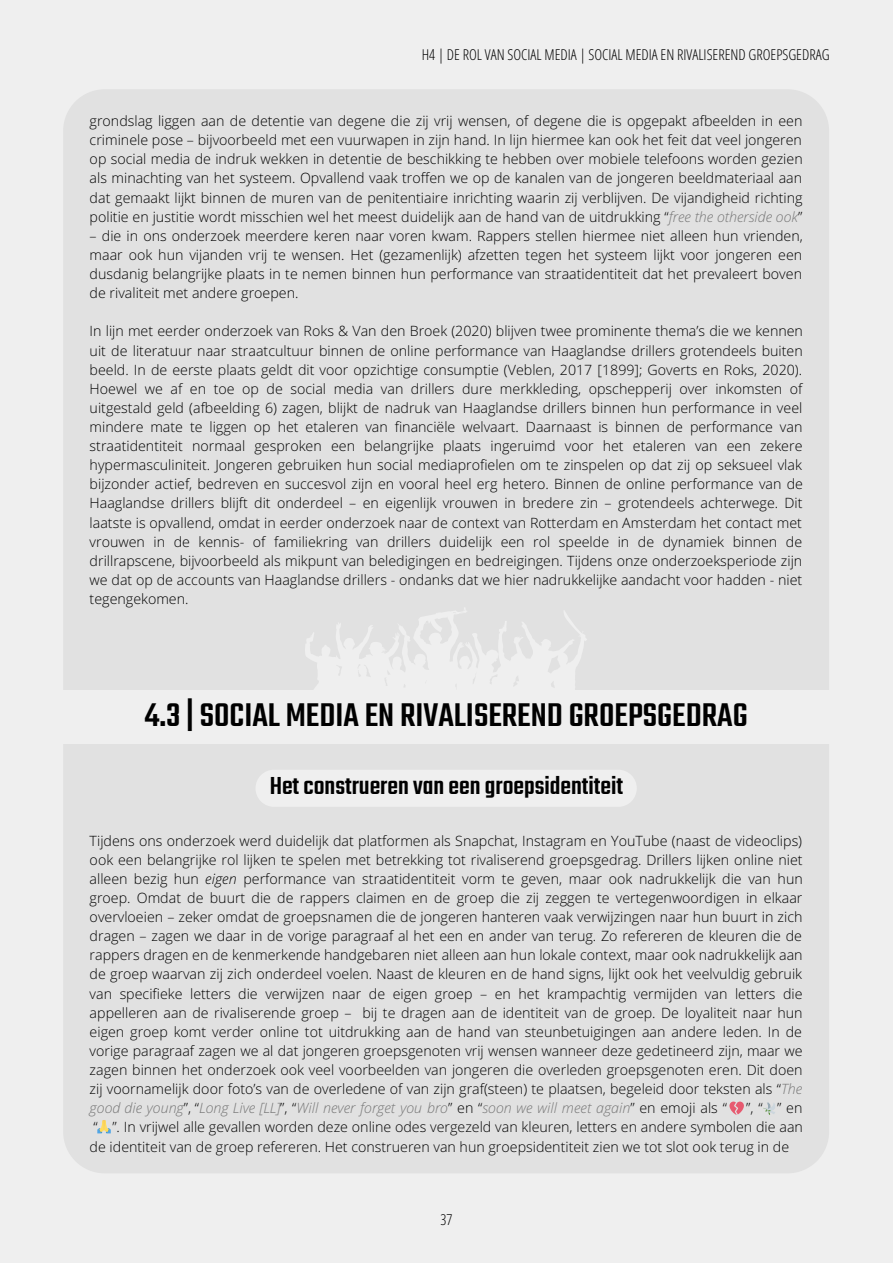
<style>
.page{position:relative;width:893px;height:1264px;background:#fff}
.page>*{position:absolute;margin:0;border:0;box-sizing:border-box;transform-origin:0 0}
.t1{font:500 36px "Teko";color:#000}
.t2{font:500 27px "Teko";color:#000}
.t3{font:300 15px "Open Sans Hebrew Condensed";color:#000}
.t4{font:300 14.25px/19px "Open Sans Hebrew";color:#000;text-align:justify}
.s1{font-style:italic;color:#767676}
.s2{font-style:italic}
</style>
<div class="page">
<div style="left:0;top:0;width:892px;height:1262px;background:#efefef"></div>
<div style="left:63px;top:89px;width:766px;height:1084px;background:#e1e1e1"></div>
<div style="left:0;top:690px;width:892px;height:54px;background:#efefef"></div>
<svg style="left:255px;top:769px;width:381px;height:37px"></svg>
<svg style="left:729px;top:1101px;width:14px;height:14px"></svg>
<svg style="left:763px;top:1101px;width:12px;height:13px"></svg>
<svg style="left:97px;top:1119px;width:14px;height:14px"></svg>
<svg style="left:305px;top:607px;width:282px;height:83px"></svg>
<p class="t3" style="left:422px;top:44px;width:409px">H4 | DE ROL VAN SOCIAL MEDIA | SOCIAL MEDIA EN RIVALISEREND GROEPSGEDRAG</p>
<p class="t4" style="left:90px;top:111px;width:714px">grondslag liggen aan de detentie van degene die zij vrij wensen, of degene die is opgepakt afbeelden in een criminele pose – bijvoorbeeld met een vuurwapen in zijn hand. In lijn hiermee kan ook het feit dat veel jongeren op social media de indruk wekken in detentie de beschikking te hebben over mobiele telefoons worden gezien als minachting van het systeem. Opvallend vaak troffen we op de kanalen van de jongeren beeldmateriaal aan dat gemaakt lijkt binnen de muren van de penitentiaire inrichting waarin zij verblijven. De vijandigheid richting politie en justitie wordt misschien wel het meest duidelijk aan de hand van de uitdrukking “<span class="s1">free the otherside ook</span>”</p>
<p class="t4" style="left:90px;top:226px;width:714px">– die in ons onderzoek meerdere keren naar voren kwam. Rappers stellen hiermee niet alleen hun vrienden, maar ook hun vijanden vrij te wensen. Het (gezamenlijk) afzetten tegen het systeem lijkt voor jongeren een dusdanig belangrijke plaats in te nemen binnen hun performance van straatidentiteit dat het prevaleert boven de rivaliteit met andere groepen.</p>
<p class="t4" style="left:90px;top:321px;width:714px">In lijn met eerder onderzoek van Roks &amp; Van den Broek (2020) blijven twee prominente thema’s die we kennen uit de literatuur naar straatcultuur binnen de online performance van Haaglandse drillers grotendeels buiten beeld. In de eerste plaats geldt dit voor opzichtige consumptie (Veblen, 2017 [1899]; Goverts en Roks, 2020).<br>Hoewel we af en toe op de social media van drillers dure merkkleding, opschepperij over inkomsten of uitgestald geld (afbeelding 6) zagen, blijkt de nadruk van Haaglandse drillers binnen hun performance in veel mindere mate te liggen op het etaleren van financiële welvaart. Daarnaast is binnen de performance van straatidentiteit normaal gesproken een belangrijke plaats ingeruimd voor het etaleren van een zekere hypermasculiniteit. Jongeren gebruiken hun social mediaprofielen om te zinspelen op dat zij op seksueel vlak bijzonder actief, bedreven en succesvol zijn en vooral heel erg hetero. Binnen de online performance van de Haaglandse drillers blijft dit onderdeel – en eigenlijk vrouwen in bredere zin – grotendeels achterwege. Dit laatste is opvallend, omdat in eerder onderzoek naar de context van Rotterdam en Amsterdam het contact met vrouwen in de kennis- of familiekring van drillers duidelijk een rol speelde in de dynamiek binnen de drillrapscene, bijvoorbeeld als mikpunt van beledigingen en bedreigingen. Tijdens onze onderzoeksperiode zijn we dat op de accounts van Haaglandse drillers - ondanks dat we hier nadrukkelijke aandacht voor hadden - niet tegengekomen.</p>
<h1 class="t1" style="left:145px;top:691px;width:604px">4.3 | SOCIAL MEDIA EN RIVALISEREND GROEPSGEDRAG</h1>
<h2 class="t2" style="left:270px;top:768px;width:355px">Het construeren van een groepsidentiteit</h2>
<p class="t4" style="left:90px;top:830px;width:714px">Tijdens ons onderzoek werd duidelijk dat platformen als Snapchat, Instagram en YouTube (naast de videoclips) ook een belangrijke rol lijken te spelen met betrekking tot rivaliserend groepsgedrag. Drillers lijken online niet alleen bezig hun <span class="s2">eigen</span> performance van straatidentiteit vorm te geven, maar ook nadrukkelijk die van hun groep. Omdat de buurt die de rappers claimen en de groep die zij zeggen te vertegenwoordigen in elkaar overvloeien – zeker omdat de groepsnamen die de jongeren hanteren vaak verwijzingen naar hun buurt in zich dragen – zagen we daar in de vorige paragraaf al het een en ander van terug. Zo refereren de kleuren die de rappers dragen en de kenmerkende handgebaren niet alleen aan hun lokale context, maar ook nadrukkelijk aan de groep waarvan zij zich onderdeel voelen. Naast de kleuren en de hand signs, lijkt ook het veelvuldig gebruik van specifieke letters die verwijzen naar de eigen groep – en het krampachtig vermijden van letters die appelleren aan de rivaliserende groep – bij te dragen aan de identiteit van de groep. De loyaliteit naar hun eigen groep komt verder online tot uitdrukking aan de hand van steunbetuigingen aan andere leden. In de vorige paragraaf zagen we al dat jongeren groepsgenoten vrij wensen wanneer deze gedetineerd zijn, maar we zagen binnen het onderzoek ook veel voorbeelden van jongeren die overleden groepsgenoten eren. Dit doen zij voornamelijk door foto’s van de overledene of van zijn graf(steen) te plaatsen, begeleid door teksten als “<span class="s1">The good die young</span>”, “<span class="s1">Long Live [LL]</span>”, “<span class="s1">Will never forget you bro</span>” en “<span class="s1">soon we will meet again</span>” en emoji als “</p>
<p class="t4" style="left:90px;top:1098px;width:714px;text-indent:656px">”,“ ”en “ ”. In vrijwel alle gevallen worden deze online odes vergezeld van kleuren, letters en andere symbolen die aan de identiteit van de groep refereren. Het construeren van hun groepsidentiteit zien we tot slot ook terug in de</p>
<p class="t3" style="left:440px;top:1209px;width:13px">37</p>
</div>
